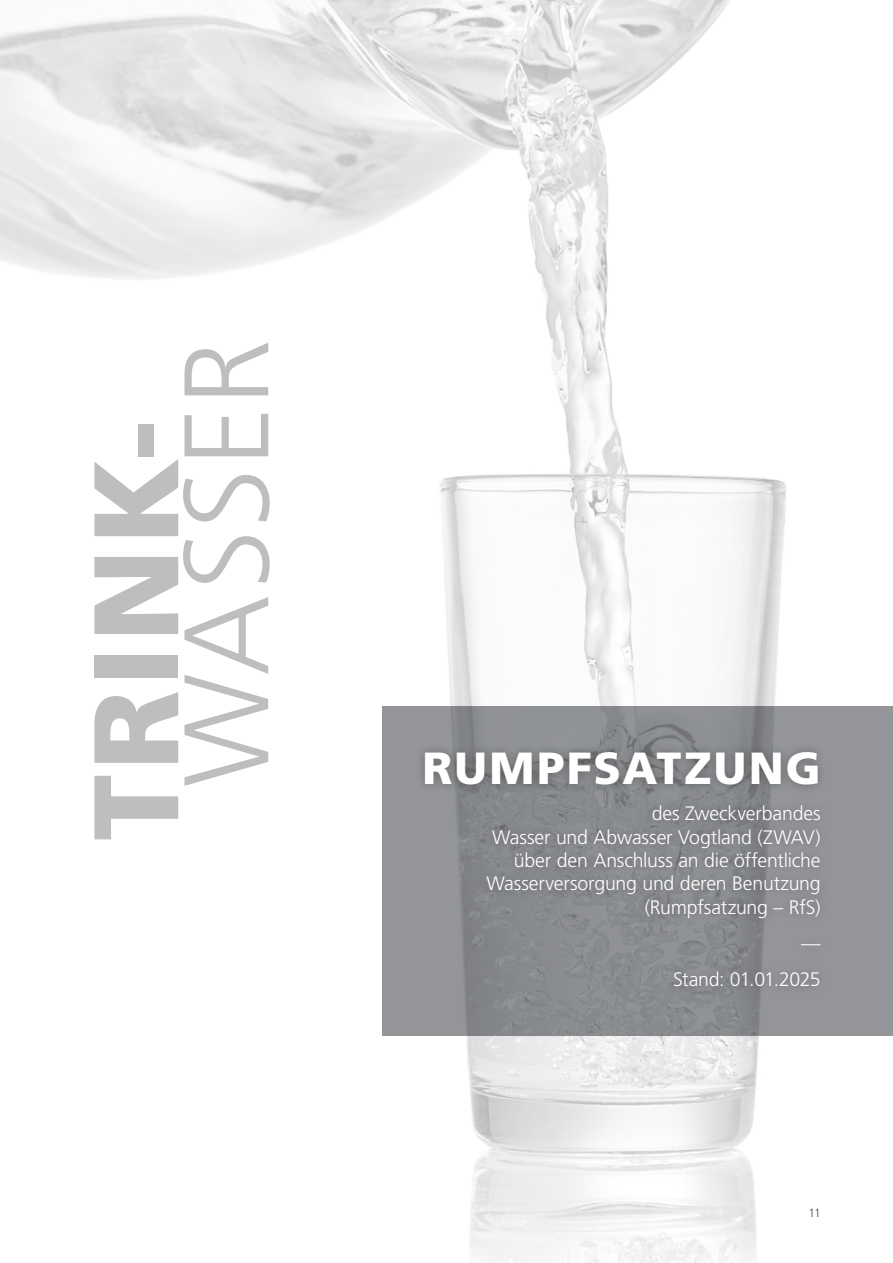
<style>
.page{position:relative;width:893px;height:1263px;background:#fff}
.page>*{position:absolute;margin:0;border:0;box-sizing:border-box;transform-origin:0 0}
.t1{font:900 120px "Frutiger LT Std";letter-spacing:.035em;color:#bcbec0}
.t2{font:300 120px "Frutiger";letter-spacing:.01em;color:#bcbec0}
.t3{font:900 45px "Frutiger LT Std";letter-spacing:.045em;color:#fff}
.t4{font:300 19.5px/23.4px "Frutiger";letter-spacing:-.01em;color:#fff;text-align:right}
.t5{font:300 19.5px/36.2px "Frutiger";letter-spacing:-.03em;color:#fff;text-align:right}
.t6{font:300 12px "Frutiger";color:#000}
</style>
<div class="page">
<img style="left:0;top:0;width:893px;height:1263px">
<div style="left:382px;top:705px;width:511px;height:330px;background:#939598"></div>
<div style="left:416px;top:742px;width:413px;height:254px;background:#000;opacity:.3"></div>
<h1 class="t2" style="left:159px;top:787px;width:449px;rotate:-90deg">WASSER</h1>
<h1 class="t1" style="left:64px;top:841px;width:422px;rotate:-90deg">TRINK-</h1>
<h2 class="t3" style="left:422px;top:741px;width:400px">RUMPFSATZUNG</h2>
<p class="t4" style="left:487px;top:802px;width:336px">des Zweckverbandes<br>Wasser und Abwasser Vogtland (ZWAV) über den Anschluss an die öffentliche<br>Wasserversorgung und deren Benutzung (Rumpfsatzung – RfS)</p>
<p class="t5" style="left:673px;top:925px;width:149px">—<br>Stand: 01.01.2025</p>
<p class="t6" style="left:808px;top:1206px;width:14px">11</p>
</div>
